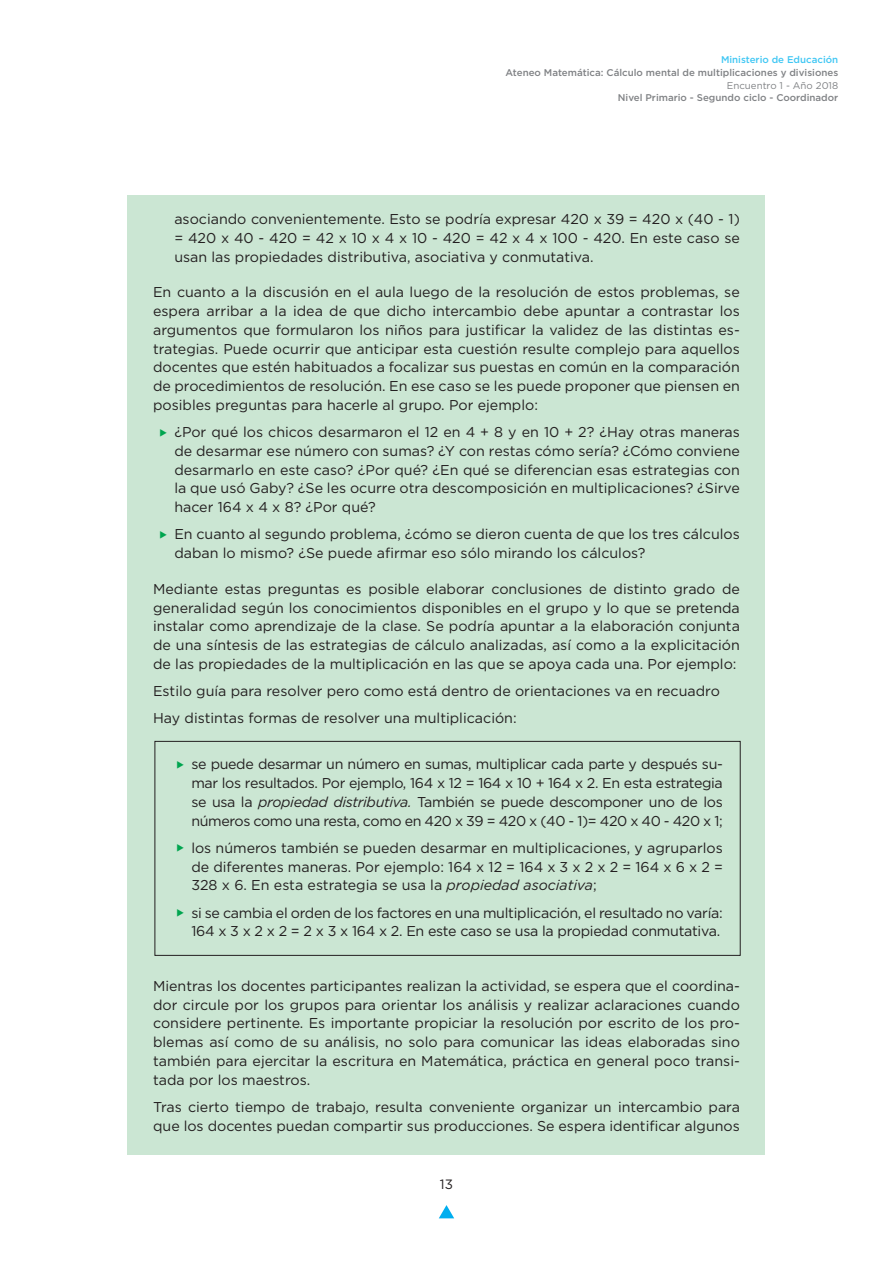
<style>
.page{position:relative;width:893px;height:1263px;background:#fff}
.page>*{position:absolute;margin:0;border:0;box-sizing:border-box;transform-origin:0 0}
.t1{font:14.25px/18.8px "Gotham";color:#231f20;text-align:justify}
.t2{font:14.25px/18.8px "Gotham";letter-spacing:-.02em;color:#231f20;text-align:right}
.t3{font:13.5px "Gotham";color:#231f20}
.t4{font:500 9.75px "Gotham";color:#808285}
.t5{font:500 9.75px "Gotham";color:#40c7f4}
.t6{font:9.75px "Gotham";color:#808285}
.s1{color:#00a54f}
.s2{font-style:italic}
</style>
<div class="page">
<svg style="left:439px;top:1205px;width:15px;height:13px"></svg>
<div style="left:128px;top:196px;width:637px;height:90px;background:#cbe6d3"></div>
<div style="left:128px;top:265px;width:637px;height:169px;background:#cbe6d3"></div>
<div style="left:128px;top:404px;width:637px;height:132px;background:#cbe6d3"></div>
<div style="left:128px;top:511px;width:637px;height:71px;background:#cbe6d3"></div>
<div style="left:128px;top:561px;width:637px;height:132px;background:#cbe6d3"></div>
<div style="left:128px;top:691px;width:637px;height:75px;background:#cbe6d3"></div>
<div style="left:128px;top:737px;width:637px;height:113px;background:#cbe6d3"></div>
<div style="left:128px;top:820px;width:637px;height:94px;background:#cbe6d3"></div>
<div style="left:128px;top:885px;width:637px;height:75px;background:#cbe6d3"></div>
<div style="left:128px;top:958px;width:637px;height:151px;background:#cbe6d3"></div>
<div style="left:128px;top:1079px;width:637px;height:76px;background:#cbe6d3"></div>
<div style="left:155px;top:741px;width:586px;height:215px;border:1px solid #231f20"></div>
<p class="t5" style="left:721px;top:53px;width:119px">Ministerio de Educación</p>
<p class="t4" style="left:505px;top:66px;width:334px">Ateneo Matemática: Cálculo mental de multiplicaciones y divisiones</p>
<p class="t6" style="left:727px;top:79px;width:113px">Encuentro 1 - Año 2018</p>
<p class="t4" style="left:618px;top:92px;width:222px">Nivel Primario - Segundo ciclo - Coordinador</p>
<p class="t1" style="left:174px;top:209px;width:567px">asociando convenientemente. Esto se podría expresar 420 x 39 = 420 x (40 - 1) = 420 x 40 - 420 = 42 x 10 x 4 x 10 - 420 = 42 x 4 x 100 - 420. En este caso se usan las propiedades distributiva, asociativa y conmutativa.</p>
<p class="t1" style="left:153px;top:283px;width:588px">En cuanto a la discusión en el aula luego de la resolución de estos problemas, se espera arribar a la idea de que dicho intercambio debe apuntar a contrastar los argumentos que formularon los niños para justificar la validez de las distintas es&shy;trategias. Puede ocurrir que anticipar esta cuestión resulte complejo para aquellos docentes que estén habituados a focalizar sus puestas en común en la comparación de procedimientos de resolución. En ese caso se les puede proponer que piensen en posibles preguntas para hacerle al grupo. Por ejemplo:</p>
<p class="t1" style="left:174px;top:422px;width:567px;text-indent:-15px"><span class="s1">◆</span> ¿Por qué los chicos desarmaron el 12 en 4 + 8 y en 10 + 2? ¿Hay otras maneras de desarmar ese número con sumas? ¿Y con restas cómo sería? ¿Cómo conviene desarmarlo en este caso? ¿Por qué? ¿En qué se diferencian esas estrategias con la que usó Gaby? ¿Se les ocurre otra descomposición en multiplicaciones? ¿Sirve hacer 164 x 4 x 8? ¿Por qué?</p>
<p class="t1" style="left:174px;top:525px;width:567px;text-indent:-15px"><span class="s1">◆</span> En cuanto al segundo problema, ¿cómo se dieron cuenta de que los tres cálculos daban lo mismo? ¿Se puede afirmar eso sólo mirando los cálculos?</p>
<p class="t1" style="left:153px;top:579px;width:588px">Mediante estas preguntas es posible elaborar conclusiones de distinto grado de generalidad según los conocimientos disponibles en el grupo y lo que se pretenda instalar como aprendizaje de la clase. Se podría apuntar a la elaboración conjunta de una síntesis de las estrategias de cálculo analizadas, así como a la explicitación de las propiedades de la multiplicación en las que se apoya cada una. Por ejemplo:</p>
<p class="t1" style="left:153px;top:677px;width:568px;line-height:27.3px">Estilo guía para resolver pero como está dentro de orientaciones va en recuadro<br>Hay distintas formas de resolver una multiplicación:</p>
<p class="t1" style="left:191px;top:755px;width:533px;text-indent:-15px"><span class="s1">◆</span> se puede desarmar un número en sumas, multiplicar cada parte y después su&shy;mar los resultados. Por ejemplo, 164 x 12 = 164 x 10 + 164 x 2. En esta estrategia se usa la <span class="s2">propiedad distributiva.</span> También se puede descomponer uno de los números como una resta, como en 420 x 39 = 420 x (40 - 1)= 420 x 40 - 420 x 1;</p>
<p class="t1" style="left:191px;top:838px;width:533px;text-indent:-15px"><span class="s1">◆</span> los números también se pueden desarmar en multiplicaciones, y agruparlos de diferentes maneras. Por ejemplo: 164 x 12 = 164 x 3 x 2 x 2 = 164 x 6 x 2 = 328 x 6. En esta estrategia se usa la <span class="s2">propiedad asociativa</span>;</p>
<p class="t2" style="left:176px;top:903px;width:548px"><span class="s1">◆</span> si se cambia el orden de los factores en una multiplicación, el resultado no varía:<br>164 x 3 x 2 x 2 = 2 x 3 x 164 x 2. En este caso se usa la propiedad conmutativa.</p>
<p class="t1" style="left:153px;top:976px;width:588px">Mientras los docentes participantes realizan la actividad, se espera que el coordina&shy;dor circule por los grupos para orientar los análisis y realizar aclaraciones cuando considere pertinente. Es importante propiciar la resolución por escrito de los pro&shy;blemas así como de su análisis, no solo para comunicar las ideas elaboradas sino también para ejercitar la escritura en Matemática, práctica en general poco transi&shy;tada por los maestros.</p>
<p class="t1" style="left:153px;top:1097px;width:588px">Tras cierto tiempo de trabajo, resulta conveniente organizar un intercambio para que los docentes puedan compartir sus producciones. Se espera identificar algunos</p>
<p class="t3" style="left:440px;top:1175px;width:15px">13</p>
</div>
